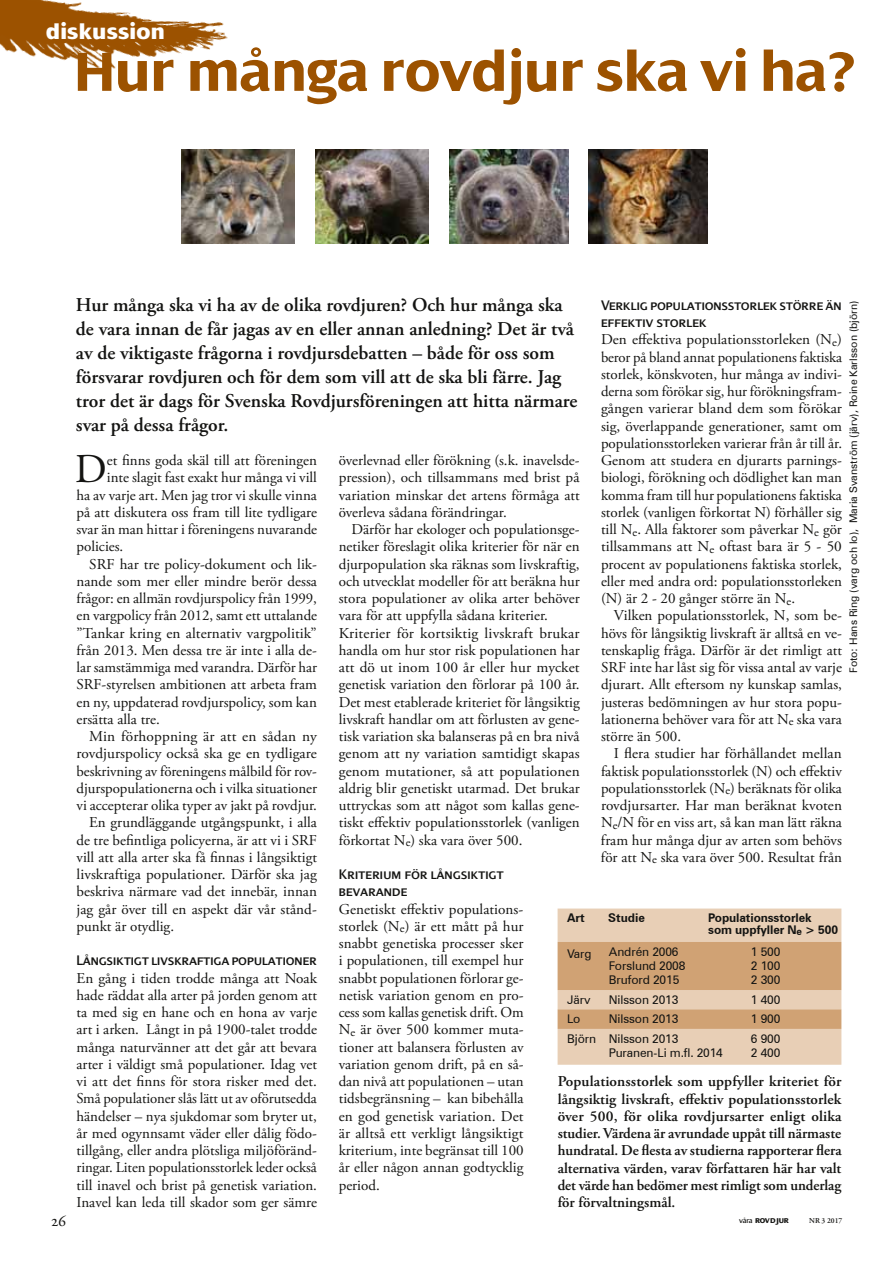
<style>
.page{position:relative;width:893px;height:1263px;background:#fff}
.page>*{position:absolute;margin:0;border:0;box-sizing:border-box;transform-origin:0 0}
.t1{font:700 59.25px "Dialog";letter-spacing:-.01em;color:#9c5200}
.t2{font:40.95px "Adobe Garamond Pro";color:#141412}
.t3{font:24px "Dialog X Bold";color:#fff}
.t4{font:22.5px "Dialog X Bold";color:#fff}
.t5{font:600 19.5px/24px "Adobe Garamond Pro";color:#141412}
.t6{font:16.5px "Adobe Garamond Pro";color:#141412}
.t7{font:15px/17.2px "Adobe Garamond Pro";color:#141412;text-align:justify}
.t8{font:600 15px/17.2px "Adobe Garamond Pro";letter-spacing:-.005em;color:#141412;text-align:justify}
.t9{font:15px/17.2px "Dialog Small Caps";letter-spacing:-.005em;color:#141412}
.t10{font:12px/14.1px "Zurich BT";letter-spacing:-.01em;color:#141412}
.t11{font:700 12px/11.9px "Zurich BT";letter-spacing:-.01em;color:#141412}
.t12{font:10.5px "Zurich BT";color:#141412}
.t13{font:7.5px "Dialog X Bold";letter-spacing:-.03em;color:#141412}
.t14{font:600 7.5px "Adobe Garamond Pro";color:#141412}
.s1{font-size:10.2px}
.s2{font-family:"Dialog"}
</style>
<div class="page">
<svg style="left:558px;top:908px;width:283px;height:157px;background:#ddbb9a"></svg>
<img style="left:182px;top:149px;width:112px;height:95px">
<img style="left:315px;top:149px;width:113px;height:95px">
<img style="left:450px;top:150px;width:118px;height:94px">
<img style="left:589px;top:149px;width:118px;height:95px">
<img style="left:0;top:0;width:228px;height:69px">
<h3 class="t4" style="left:46px;top:19px;width:121px">diskussion</h3>
<h3 class="t3" style="left:65px;top:20px;width:93px">allmänt</h3>
<h1 class="t1" style="left:74px;top:39px;width:783px">Hur många rovdjur ska vi ha?</h1>
<p class="t5" style="left:76px;top:293px;width:503px">Hur många ska vi ha av de olika rovdjuren? Och hur många ska de vara innan de får jagas av en eller annan anledning? Det är två av de viktigaste frågorna i rovdjursdebatten – både för oss som försvarar rovdjuren och för dem som vill att de ska bli färre. Jag tror det är dags för Svenska Rovdjursföreningen att hitta närmare svar på dessa frågor.</p>
<p class="t7" style="left:339px;top:452px;width:243px">överlevnad eller förökning (s.k. inavelsde&shy;pression), och tillsammans med brist på variation minskar det artens förmåga att överleva sådana förändringar.</p>
<p class="t7" style="left:339px;top:521px;width:243px;text-align:left;text-indent:13px">Därför har ekologer och populationsge&shy;netiker föreslagit olika kriterier för när en djurpopulation ska räknas som livskraftig, och utvecklat modeller för att beräkna hur stora populationer av olika arter behöver vara för att uppfylla sådana kriterier.<br>Kriterier för kortsiktig livskraft brukar handla om hur stor risk populationen har att dö ut inom 100 år eller hur mycket genetisk variation den förlorar på 100 år.<br>Det mest etablerade kriteriet för långsiktig livskraft handlar om att förlusten av gene&shy;tisk variation ska balanseras på en bra nivå genom att ny variation samtidigt skapas genom mutationer, så att populationen aldrig blir genetiskt utarmad. Det brukar uttryckas som att något som kallas gene&shy;tiskt effektiv populationsstorlek (vanligen förkortat N<sub>e</sub>) ska vara över 500.</p>
<p class="t9" style="left:339px;top:866px;width:167px">Kriterium för långsiktigt bevarande</p>
<p class="t7" style="left:339px;top:901px;width:186px">Genetiskt effektiv populations&shy;storlek (N<sub>e</sub>) är ett mått på hur snabbt genetiska processer sker i populationen, till exempel hur snabbt populationen förlorar ge&shy;netisk variation genom en pro&shy;cess som kallas genetisk drift. Om N<sub>e</sub> är över 500 kommer muta&shy;tioner att balansera förlusten av variation genom drift, på en så&shy;dan nivå att populationen – utan tidsbegränsning – kan bibehålla en god genetisk variation. Det är alltså ett verkligt långsiktigt kriterium, inte begränsat till 100 år eller någon annan godtycklig period.</p>
<p class="t9" style="left:601px;top:296px;width:242px">Verklig populationsstorlek större än effektiv storlek</p>
<p class="t7" style="left:601px;top:331px;width:243px">Den effektiva populationsstorleken (N<sub>e</sub>) beror på bland annat populationens faktiska storlek, könskvoten, hur många av indivi&shy;derna som förökar sig, hur förökningsfram&shy;gången varierar bland dem som förökar sig, överlappande generationer, samt om populationsstorleken varierar från år till år.<br>Genom att studera en djurarts parnings&shy;biologi, förökning och dödlighet kan man komma fram till hur populationens faktiska storlek (vanligen förkortat N) förhåller sig till N<sub>e</sub>. Alla faktorer som påverkar N<sub>e</sub> gör tillsammans att N<sub>e</sub> oftast bara är 5 - 50 procent av populationens faktiska storlek, eller med andra ord: populationsstorleken (N) är 2 - 20 gånger större än N<sub>e</sub>.</p>
<p class="t7" style="left:601px;top:607px;width:242px;text-indent:13px">Vilken populationsstorlek, N, som be&shy;hövs för långsiktig livskraft är alltså en ve&shy;tenskaplig fråga. Därför är det rimligt att SRF inte har låst sig för vissa antal av varje djurart. Allt eftersom ny kunskap samlas, justeras bedömningen av hur stora popu&shy;lationerna behöver vara för att N<sub>e</sub> ska vara större än 500.</p>
<p class="t7" style="left:601px;top:745px;width:242px;text-indent:13px">I flera studier har förhållandet mellan faktisk populationsstorlek (N) och effektiv populationsstorlek (N<sub>e</sub>) beräknats för olika rovdjursarter. Har man beräknat kvoten N<sub>e</sub>/N för en viss art, så kan man lätt räkna fram hur många djur av arten som behövs för att N<sub>e</sub> ska vara över 500. Resultat från</p>
<p class="t12" style="left:847px;top:673px;width:374px;rotate:-90deg">Foto: Hans Ring (varg och lo), Maria Svanström (järv), Roine Karlsson (björn)</p>
<h2 class="t2" style="left:75px;top:445px;width:33px">D</h2>
<p class="t7" style="left:107px;top:452px;width:212px">et finns goda skäl till att föreningen</p>
<p class="t7" style="left:107px;top:469px;width:212px">inte slagit fast exakt hur många vi vill</p>
<p class="t7" style="left:77px;top:487px;width:242px">ha av varje art. Men jag tror vi skulle vinna</p>
<p class="t7" style="left:77px;top:504px;width:242px">på att diskutera oss fram till lite tydligare</p>
<p class="t7" style="left:77px;top:521px;width:242px">svar än man hittar i föreningens nuvarande</p>
<p class="t7" style="left:77px;top:538px;width:48px">policies.</p>
<p class="t7" style="left:89px;top:556px;width:229px">SRF har tre policy-dokument och lik-</p>
<p class="t7" style="left:77px;top:573px;width:242px">nande som mer eller mindre berör dessa</p>
<p class="t7" style="left:77px;top:590px;width:242px">frågor: en allmän rovdjurspolicy från 1999,</p>
<p class="t7" style="left:77px;top:607px;width:242px">en vargpolicy från 2012, samt ett uttalande</p>
<p class="t7" style="left:77px;top:625px;width:242px">”Tankar kring en alternativ vargpolitik”</p>
<p class="t7" style="left:77px;top:642px;width:242px">från 2013. Men dessa tre är inte i alla de-</p>
<p class="t7" style="left:77px;top:659px;width:242px">lar samstämmiga med varandra. Därför har</p>
<p class="t7" style="left:77px;top:676px;width:242px">SRF-styrelsen ambitionen att arbeta fram</p>
<p class="t7" style="left:77px;top:694px;width:242px">en ny, uppdaterad rovdjurspolicy, som kan</p>
<p class="t7" style="left:77px;top:711px;width:85px">ersätta alla tre.</p>
<p class="t7" style="left:89px;top:728px;width:229px">Min förhoppning är att en sådan ny</p>
<p class="t7" style="left:77px;top:745px;width:242px">rovdjurspolicy också ska ge en tydligare</p>
<p class="t7" style="left:77px;top:763px;width:242px">beskrivning av föreningens målbild för rov-</p>
<p class="t7" style="left:77px;top:780px;width:242px">djurspopulationerna och i vilka situationer</p>
<p class="t7" style="left:77px;top:797px;width:242px">vi accepterar olika typer av jakt på rovdjur.</p>
<p class="t7" style="left:89px;top:814px;width:229px">En grundläggande utgångspunkt, i alla</p>
<p class="t7" style="left:77px;top:832px;width:242px">de tre befintliga policyerna, är att vi i SRF</p>
<p class="t7" style="left:77px;top:849px;width:242px">vill att alla arter ska få finnas i långsiktigt</p>
<p class="t7" style="left:77px;top:866px;width:242px">livskraftiga populationer. Därför ska jag</p>
<p class="t7" style="left:77px;top:883px;width:242px">beskriva närmare vad det innebär, innan</p>
<p class="t7" style="left:77px;top:901px;width:242px">jag går över till en aspekt där vår stånd-</p>
<p class="t7" style="left:77px;top:918px;width:99px">punkt är otydlig.</p>
<p class="t9" style="left:77px;top:952px;width:242px">Långsiktigt livskraftiga populationer</p>
<p class="t7" style="left:77px;top:970px;width:242px">En gång i tiden trodde många att Noak hade räddat alla arter på jorden genom att ta med sig en hane och en hona av varje art i arken. Långt in på 1900-talet trodde många naturvänner att det går att bevara arter i väldigt små populationer. Idag vet vi att det finns för stora risker med det.<br>Små populationer slås lätt ut av oförutsedda händelser – nya sjukdomar som bryter ut, år med ogynnsamt väder eller dålig födo&shy;tillgång, eller andra plötsliga miljöföränd&shy;ringar. Liten populationsstorlek leder också till inavel och brist på genetisk variation.<br>Inavel kan leda till skador som ger sämre</p>
<p class="t11" style="left:567px;top:912px;width:19px">Art</p>
<p class="t11" style="left:608px;top:912px;width:38px">Studie</p>
<p class="t11" style="left:708px;top:912px;width:131px">Populationsstorlek som uppfyller N<span class="s1">e</span> &gt; 500</p>
<p class="t10" style="left:567px;top:947px;width:26px">Varg</p>
<p class="t10" style="left:609px;top:944px;width:78px">Andrén 2006<br>Forslund 2008<br>Bruford 2015</p>
<p class="t10" style="left:751px;top:944px;width:31px;text-align:justify">1 500<br>2 100<br>2 300</p>
<p class="t10" style="left:567px;top:992px;width:25px">Järv</p>
<p class="t10" style="left:609px;top:992px;width:71px">Nilsson 2013</p>
<p class="t10" style="left:751px;top:992px;width:31px">1 400</p>
<p class="t10" style="left:567px;top:1012px;width:15px">Lo</p>
<p class="t10" style="left:609px;top:1012px;width:71px">Nilsson 2013</p>
<p class="t10" style="left:751px;top:1012px;width:31px">1 900</p>
<p class="t10" style="left:609px;top:1031px;width:115px;text-indent:-42px">Björn Nilsson 2013<br>Puranen-Li m.fl. 2014</p>
<p class="t10" style="left:751px;top:1031px;width:31px">6 900<br>2 400</p>
<p class="t8" style="left:558px;top:1073px;width:285px">Populationsstorlek som uppfyller kriteriet för långsiktig livskraft, effektiv populationsstorlek över 500, för olika rovdjursarter enligt olika studier. Värdena är avrundade uppåt till närmaste hundratal. De flesta av studierna rapporterar flera alternativa värden, varav författaren här har valt det värde han bedömer mest rimligt som underlag för förvaltningsmål.</p>
<p class="t6" style="left:51px;top:1211px;width:17px">26</p>
<p class="t13" style="left:739px;top:1216px;width:51px"><span class="s2">våra</span> rovdjur</p>
<p class="t14" style="left:809px;top:1216px;width:35px">Nr 3 2017</p>
</div>
